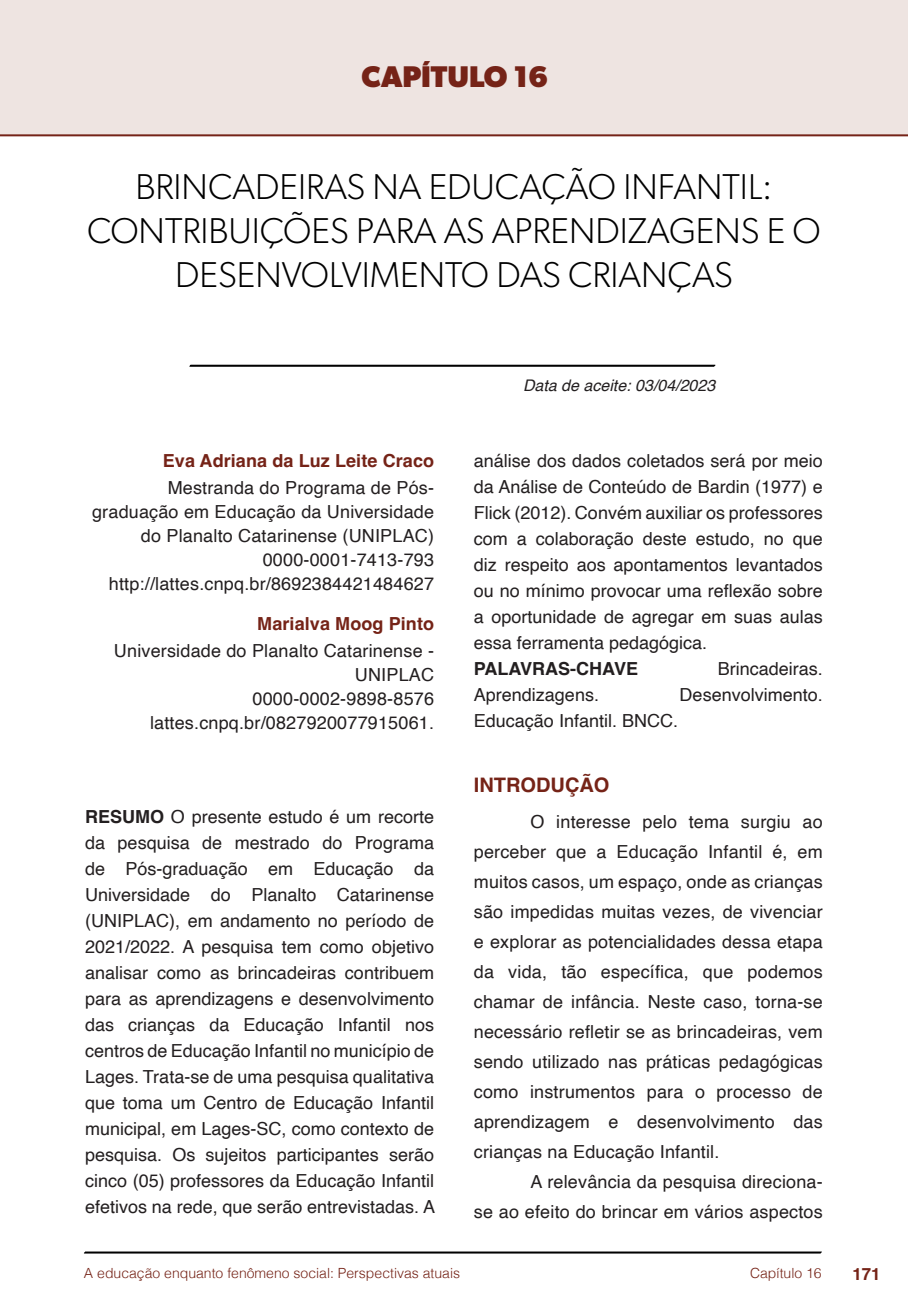
<style>
.page{position:relative;width:908px;height:1304px;background:#fff}
.page>*{position:absolute;margin:0;border:0;box-sizing:border-box;transform-origin:0 0}
.t1{font:300 36px/44px "Gibson";color:#000;text-align:center}
.t2{font:700 30px "Gibson";color:#752317}
.t3{font:700 20px "Helvetica";color:#752317}
.t4{font:18px/26px "Helvetica";letter-spacing:.01em;color:#231f20;text-align:right}
.t5{font:700 18px "Helvetica";letter-spacing:.005em;color:#752317}
.t6{font:700 18px "Helvetica";color:#231f20}
.t7{font:700 16.8px "Helvetica";color:#752317}
.t8{font:italic 16px "Helvetica";color:#231f20}
.t9{font:300 14px "Helvetica";color:#752317}
.s1{font-weight:700}
</style>
<div class="page">
<svg style="left:84px;top:1251px;width:737px;height:3px;background:#515151"></svg>
<div style="left:0;top:0;width:907px;height:136px;background:#eee4e1"></div>
<div style="left:44px;top:72px;width:68px;height:61px;background:#eee4e1"></div>
<svg style="left:189px;top:364px;width:526px;height:3px;background:#4f4f4f"></svg>
<h2 class="t2" style="left:361px;top:58px;width:188px">CAPÍTULO 16</h2>
<h1 class="t1" style="left:87px;top:164px;width:735px">BRINCADEIRAS NA EDUCAÇÃO INFANTIL:<br>CONTRIBUIÇÕES PARA AS APRENDIZAGENS E O<br>DESENVOLVIMENTO DAS CRIANÇAS</h1>
<p class="t5" style="left:163px;top:450px;width:273px">Eva Adriana da Luz Leite Craco</p>
<p class="t4" style="left:92px;top:477px;width:343px;line-height:24px">Mestranda do Programa de Pós&shy;graduação em Educação da Universidade do Planalto Catarinense (UNIPLAC)<br>0000-0001-7413-793 http://lattes.cnpq.br/8692384421484627</p>
<p class="t5" style="left:257px;top:612px;width:178px">Marialva Moog Pinto</p>
<p class="t4" style="left:114px;top:639px;width:321px;line-height:24px">Universidade do Planalto Catarinense -<br>UNIPLAC<br>0000-0002-9898-8576 lattes.cnpq.br/0827920077915061.</p>
<p class="t4" style="left:85px;top:804px;width:351px;text-align:justify"><span class="s1">RESUMO</span> O presente estudo é um recorte da pesquisa de mestrado do Programa de Pós-graduação em Educação da Universidade do Planalto Catarinense (UNIPLAC), em andamento no período de 2021/2022. A pesquisa tem como objetivo analisar como as brincadeiras contribuem para as aprendizagens e desenvolvimento das crianças da Educação Infantil nos centros de Educação Infantil no município de Lages. Trata-se de uma pesquisa qualitativa que toma um Centro de Educação Infantil municipal, em Lages-SC, como contexto de pesquisa. Os sujeitos participantes serão cinco (05) professores da Educação Infantil efetivos na rede, que serão entrevistadas. A</p>
<p class="t8" style="left:523px;top:373px;width:194px">Data de aceite: 03/04/2023</p>
<p class="t4" style="left:473px;top:448px;width:350px;text-align:justify">análise dos dados coletados será por meio da Análise de Conteúdo de Bardin (1977) e Flick (2012). Convém auxiliar os professores com a colaboração deste estudo, no que diz respeito aos apontamentos levantados ou no mínimo provocar uma reflexão sobre a oportunidade de agregar em suas aulas essa ferramenta pedagógica.</p>
<p class="t6" style="left:473px;top:658px;width:166px">PALAVRAS-CHAVE</p>
<p class="t4" style="left:717px;top:656px;width:107px">Brincadeiras.</p>
<p class="t4" style="left:473px;top:682px;width:127px">Aprendizagens.</p>
<p class="t4" style="left:679px;top:682px;width:145px">Desenvolvimento.</p>
<p class="t4" style="left:473px;top:708px;width:206px">Educação Infantil. BNCC.</p>
<p class="t3" style="left:473px;top:773px;width:137px">INTRODUÇÃO</p>
<p class="t4" style="left:473px;top:807px;width:350px;line-height:30px;text-align:justify;text-indent:57px">O interesse pelo tema surgiu ao perceber que a Educação Infantil é, em muitos casos, um espaço, onde as crianças são impedidas muitas vezes, de vivenciar e explorar as potencialidades dessa etapa da vida, tão específica, que podemos chamar de infância. Neste caso, torna-se necessário refletir se as brincadeiras, vem sendo utilizado nas práticas pedagógicas como instrumentos para o processo de aprendizagem e desenvolvimento das crianças na Educação Infantil.</p>
<p class="t4" style="left:473px;top:1167px;width:350px;line-height:30px">A relevância da pesquisa direciona-<br>se ao efeito do brincar em vários aspectos</p>
<p class="t9" style="left:84px;top:1261px;width:377px">A educação enquanto fenômeno social: Perspectivas atuais</p>
<p class="t9" style="left:749px;top:1261px;width:73px">Capítulo 16</p>
<p class="t7" style="left:851px;top:1264px;width:30px">171</p>
</div>
